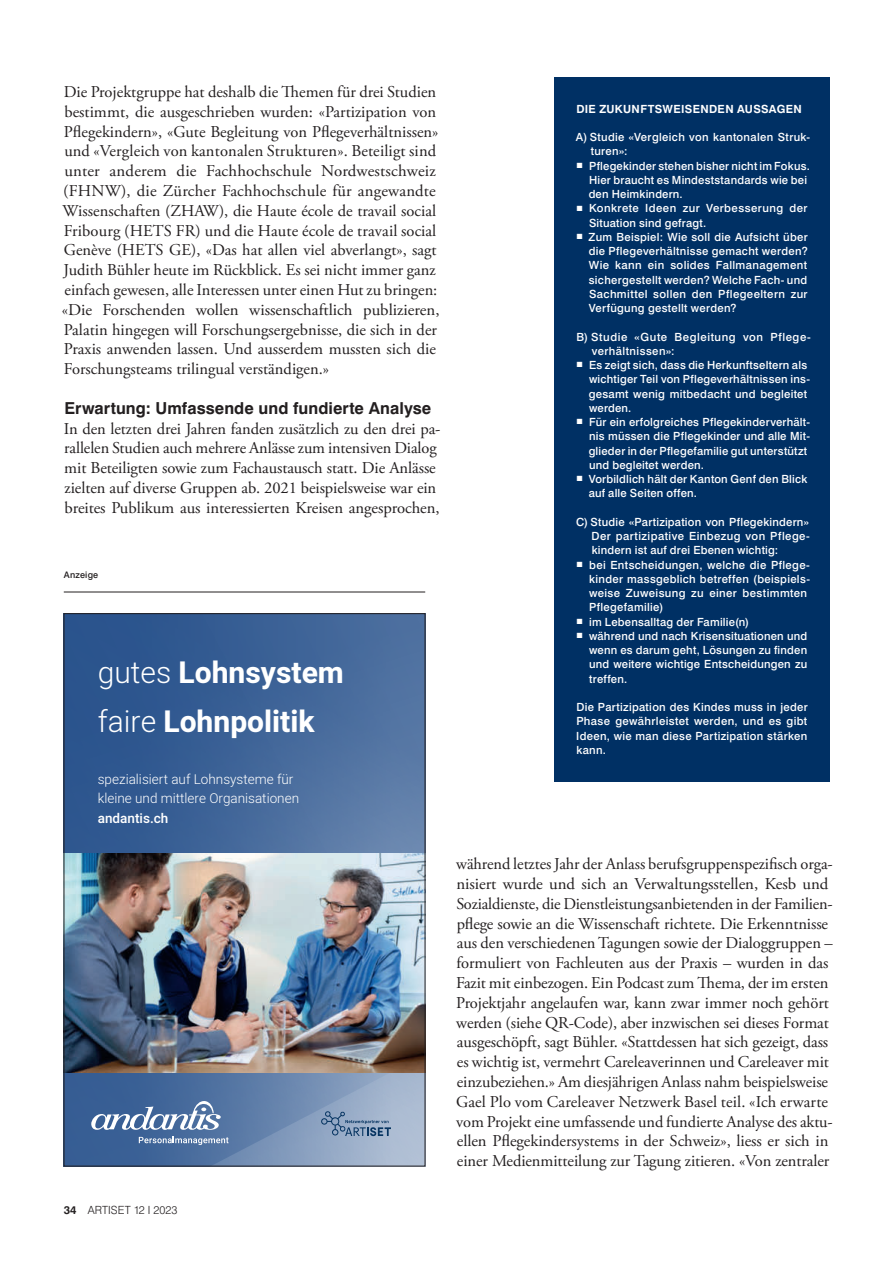
<style>
.page{position:relative;width:893px;height:1263px;background:#fff}
.page>*{position:absolute;margin:0;border:0;box-sizing:border-box;transform-origin:0 0}
.t1{font:700 30px/49.2px "Heebo";color:#fff}
.t2{font:16.5px/19.8px "Adobe Garamond Pro";letter-spacing:-.005em;color:#231f20}
.t3{font:700 16.5px "Swiss 721 BT";letter-spacing:.005em;color:#231f20}
.t4{font:300 13.5px/19.5px "Heebo";color:#fff}
.t5{font:500 13.5px "Heebo";color:#fff}
.t6{font:500 11.25px/14.2px "Swiss 721 BT";letter-spacing:.02em;color:#fff}
.t7{font:500 11.25px/14.2px "Swiss 721 BT";letter-spacing:.045em;color:#fff}
.t8{font:700 11.25px "Swiss 721 BT";letter-spacing:.03em;color:#fff}
.t9{font:300 11.25px "Swiss 721 BT";color:#231f20}
.t10{font:500 9px "Swiss 721 BT";letter-spacing:.02em;color:#231f20}
.s1{font-weight:300}
.s2{font-weight:700}
</style>
<div class="page">
<svg style="left:66px;top:615px;width:357px;height:549px;background:#496c9d"></svg>
<svg style="left:91px;top:1101px;width:130px;height:29px"></svg>
<svg style="left:139px;top:1136px;width:90px;height:9px"></svg>
<svg style="left:321px;top:1111px;width:70px;height:25px;background:#7f97b5"></svg>
<img style="left:66px;top:854px;width:357px;height:219px">
<hr style="left:64px;top:592px;width:361px;height:1px;background:#231f20">
<div style="left:554px;top:77px;width:275px;height:704px;background:#003064"></div>
<p class="t2" style="left:62px;top:82px;width:379px">Die Projektgruppe hat deshalb die Themen für drei Studien bestimmt, die ausgeschrieben wurden: «Partizipation von Pflegekindern», «Gute Begleitung von Pflegeverhältnissen» und «Vergleich von kantonalen Strukturen». Beteiligt sind unter anderem die Fachhochschule Nordwestschweiz (FHNW), die Zürcher Fachhochschule für angewandte Wissenschaften (ZHAW), die Haute école de travail social Fribourg (HETS FR) und die Haute école de travail social Genève (HETS GE), «Das hat allen viel abverlangt», sagt Judith Bühler heute im Rückblick. Es sei nicht immer ganz einfach gewesen, alle Interessen unter einen Hut zu bringen: «Die Forschenden wollen wissenschaftlich publizieren, Palatin hingegen will Forschungsergebnisse, die sich in der Praxis anwenden lassen. Und ausserdem mussten sich die Forschungsteams trilingual verständigen.»</p>
<p class="t3" style="left:64px;top:398px;width:368px">Erwartung: Umfassende und fundierte Analyse</p>
<p class="t2" style="left:64px;top:419px;width:377px">In den letzten drei Jahren fanden zusätzlich zu den drei pa&shy;rallelen Studien auch mehrere Anlässe zum intensiven Dialog mit Beteiligten sowie zum Fachaustausch statt. Die Anlässe zielten auf diverse Gruppen ab. 2021 beispielsweise war ein breites Publikum aus interessierten Kreisen angesprochen,</p>
<p class="t10" style="left:64px;top:569px;width:36px">Anzeige</p>
<h1 class="t1" style="left:98px;top:648px;width:248px"><span class="s1">gutes</span> Lohnsystem <span class="s1">faire</span> Lohnpolitik</h1>
<p class="t4" style="left:98px;top:769px;width:203px">spezialisiert auf Lohnsysteme für kleine und mittlere Organisationen</p>
<p class="t5" style="left:98px;top:809px;width:72px">andantis.ch</p>
<p class="t9" style="left:64px;top:1203px;width:115px"><span class="s2">34</span> ARTISET 12 I 2023</p>
<p class="t8" style="left:576px;top:102px;width:227px">DIE ZUKUNFTSWEISENDEN AUSSAGEN</p>
<p class="t6" style="left:591px;top:130px;width:221px;text-indent:-15px">A) Studie «Vergleich von kantonalen Struk&shy;turen»:</p>
<p class="t6" style="left:589px;top:158px;width:223px;text-indent:-12px">■ Pflegekinder stehen bisher nicht im Fokus.<br>Hier braucht es Mindeststandards wie bei den Heimkindern.</p>
<p class="t6" style="left:589px;top:201px;width:220px;text-indent:-12px">■ Konkrete Ideen zur Verbesserung der<br>Situation sind gefragt.</p>
<p class="t6" style="left:589px;top:230px;width:221px;text-align:justify;text-indent:-12px">■ Zum Beispiel: Wie soll die Aufsicht über die Pflegeverhältnisse gemacht werden?<br>Wie kann ein solides Fallmanagement sichergestellt werden? Welche Fach- und Sachmittel sollen den Pflegeeltern zur Verfügung gestellt werden?</p>
<p class="t7" style="left:592px;top:329px;width:220px;text-indent:-16px">B) Studie «Gute Begleitung von Pflege&shy;verhältnissen»:</p>
<p class="t6" style="left:589px;top:358px;width:223px;text-indent:-12px">■ Es zeigt sich, dass die Herkunftseltern als wichtiger Teil von Pflegeverhältnissen ins&shy;gesamt wenig mitbedacht und begleitet werden.</p>
<p class="t6" style="left:589px;top:415px;width:223px;text-indent:-12px">■ Für ein erfolgreiches Pflegekinderverhält&shy;nis müssen die Pflegekinder und alle Mit&shy;glieder in der Pflegefamilie gut unterstützt und begleitet werden.</p>
<p class="t6" style="left:589px;top:472px;width:220px;text-indent:-12px">■ Vorbildlich hält der Kanton Genf den Blick auf alle Seiten offen.</p>
<p class="t6" style="left:592px;top:515px;width:219px;text-align:justify;text-indent:-15px">C) Studie «Partizipation von Pflegekindern» Der partizipative Einbezug von Pflege-- kindern ist auf drei Ebenen wichtig:</p>
<p class="t6" style="left:589px;top:557px;width:222px;text-indent:-12px">■ bei Entscheidungen, welche die Pflege&shy;kinder massgeblich betreffen (beispiels&shy;weise Zuweisung zu einer bestimmten Pflegefamilie)</p>
<p class="t6" style="left:577px;top:614px;width:174px">■ im Lebensalltag der Familie(n)</p>
<p class="t6" style="left:589px;top:629px;width:220px;text-align:justify;text-indent:-12px">■ während und nach Krisensituationen und wenn es darum geht, Lösungen zu finden und weitere wichtige Entscheidungen zu treffen.</p>
<p class="t6" style="left:576px;top:700px;width:233px;text-align:justify">Die Partizipation des Kindes muss in jeder Phase gewährleistet werden, und es gibt Ideen, wie man diese Partizipation stärken kann.</p>
<p class="t2" style="left:456px;top:855px;width:378px">während letztes Jahr der Anlass berufsgruppenspezifisch orga&shy;nisiert wurde und sich an Verwaltungsstellen, Kesb und Sozialdienste, die Dienstleistungsanbietenden in der Familien&shy;pflege sowie an die Wissenschaft richtete. Die Erkenntnisse aus den verschiedenen Tagungen sowie der Dialoggruppen – formuliert von Fachleuten aus der Praxis – wurden in das Fazit mit einbezogen. Ein Podcast zum Thema, der im ersten Projektjahr angelaufen war, kann zwar immer noch gehört werden (siehe QR-Code), aber inzwischen sei dieses Format ausgeschöpft, sagt Bühler. «Stattdessen hat sich gezeigt, dass es wichtig ist, vermehrt Careleaverinnen und Careleaver mit einzubeziehen.» Am diesjährigen Anlass nahm beispielsweise Gael Plo vom Careleaver Netzwerk Basel teil. «Ich erwarte vom Projekt eine umfassende und fundierte Analyse des aktu&shy;ellen Pflegekindersystems in der Schweiz», liess er sich in einer Medienmitteilung zur Tagung zitieren. «Von zentraler</p>
</div>
